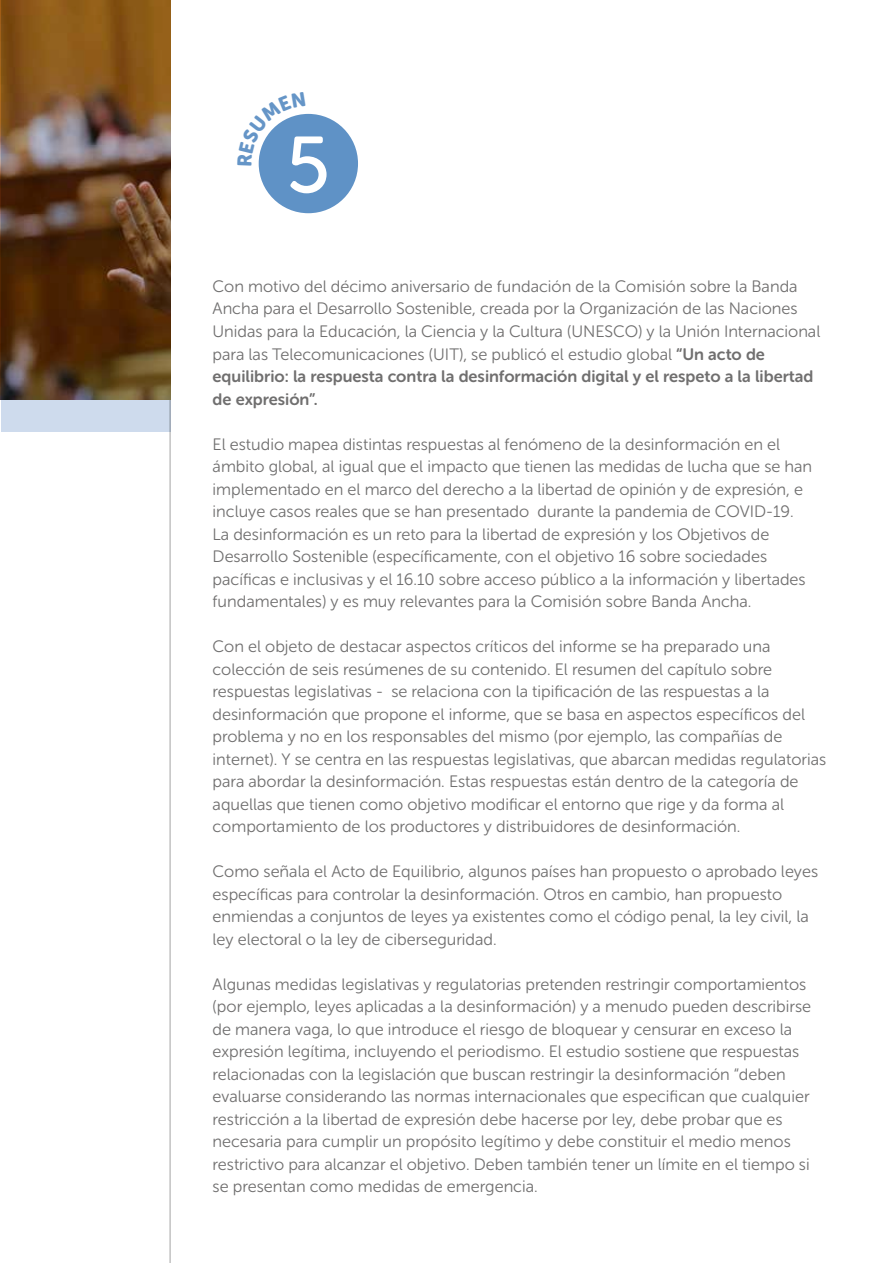
<style>
.page{position:relative;width:893px;height:1263px;background:#fff}
.page>*{position:absolute;margin:0;border:0;box-sizing:border-box;transform-origin:0 0}
.t1{font:79.2px "Museo Sans Rounded 500";color:#fff}
.t2{font:16.5px/22.5px "Museo Sans Rounded 300";color:#706f6f}
.t3{font:16.5px/22.5px "Museo Sans Rounded 700";color:#706f6f}
.s1{font-family:"Museo Sans Rounded 700"}
</style>
<div class="page">
<hr style="left:170px;top:0;width:1px;height:1263px;background:#aeaeae">
<div style="left:259px;top:114px;width:99px;height:99px;background:#5f92c6;border-radius:50%"></div>
<img style="left:1px;top:0;width:170px;height:432px">
<svg style="left:258px;top:114px;width:46px;height:52px"></svg>
<h1 class="t1" style="left:286px;top:122px;width:45px">5</h1>
<p class="t2" style="left:213px;top:275px;width:609px">Con motivo del décimo aniversario de fundación de la Comisión sobre la Banda Ancha para el Desarrollo Sostenible, creada por la Organización de las Naciones Unidas para la Educación, la Ciencia y la Cultura (UNESCO) y la Unión Internacional para las Telecomunicaciones (UIT), se publicó el estudio global <span class="s1">“Un acto de</span></p>
<p class="t3" style="left:213px;top:365px;width:602px">equilibrio: la respuesta contra la desinformación digital y el respeto a la libertad de expresión”.</p>
<p class="t2" style="left:213px;top:433px;width:601px">El estudio mapea distintas respuestas al fenómeno de la desinformación en el ámbito global, al igual que el impacto que tienen las medidas de lucha que se han implementado en el marco del derecho a la libertad de opinión y de expresión, e incluye casos reales que se han presentado durante la pandemia de COVID-19.<br>La desinformación es un reto para la libertad de expresión y los Objetivos de Desarrollo Sostenible (específicamente, con el objetivo 16 sobre sociedades pacíficas e inclusivas y el 16.10 sobre acceso público a la información y libertades fundamentales) y es muy relevantes para la Comisión sobre Banda Ancha.</p>
<p class="t2" style="left:213px;top:635px;width:615px">Con el objeto de destacar aspectos críticos del informe se ha preparado una colección de seis resúmenes de su contenido. El resumen del capítulo sobre respuestas legislativas - se relaciona con la tipificación de las respuestas a la desinformación que propone el informe, que se basa en aspectos específicos del problema y no en los responsables del mismo (por ejemplo, las compañías de internet). Y se centra en las respuestas legislativas, que abarcan medidas regulatorias para abordar la desinformación. Estas respuestas están dentro de la categoría de aquellas que tienen como objetivo modificar el entorno que rige y da forma al comportamiento de los productores y distribuidores de desinformación.</p>
<p class="t2" style="left:213px;top:860px;width:607px">Como señala el Acto de Equilibrio, algunos países han propuesto o aprobado leyes específicas para controlar la desinformación. Otros en cambio, han propuesto enmiendas a conjuntos de leyes ya existentes como el código penal, la ley civil, la ley electoral o la ley de ciberseguridad.</p>
<p class="t2" style="left:213px;top:973px;width:600px">Algunas medidas legislativas y regulatorias pretenden restringir comportamientos (por ejemplo, leyes aplicadas a la desinformación) y a menudo pueden describirse de manera vaga, lo que introduce el riesgo de bloquear y censurar en exceso la expresión legítima, incluyendo el periodismo. El estudio sostiene que respuestas relacionadas con la legislación que buscan restringir la desinformación “deben evaluarse considerando las normas internacionales que especifican que cualquier restricción a la libertad de expresión debe hacerse por ley, debe probar que es necesaria para cumplir un propósito legítimo y debe constituir el medio menos restrictivo para alcanzar el objetivo. Deben también tener un límite en el tiempo si se presentan como medidas de emergencia.</p>
</div>
